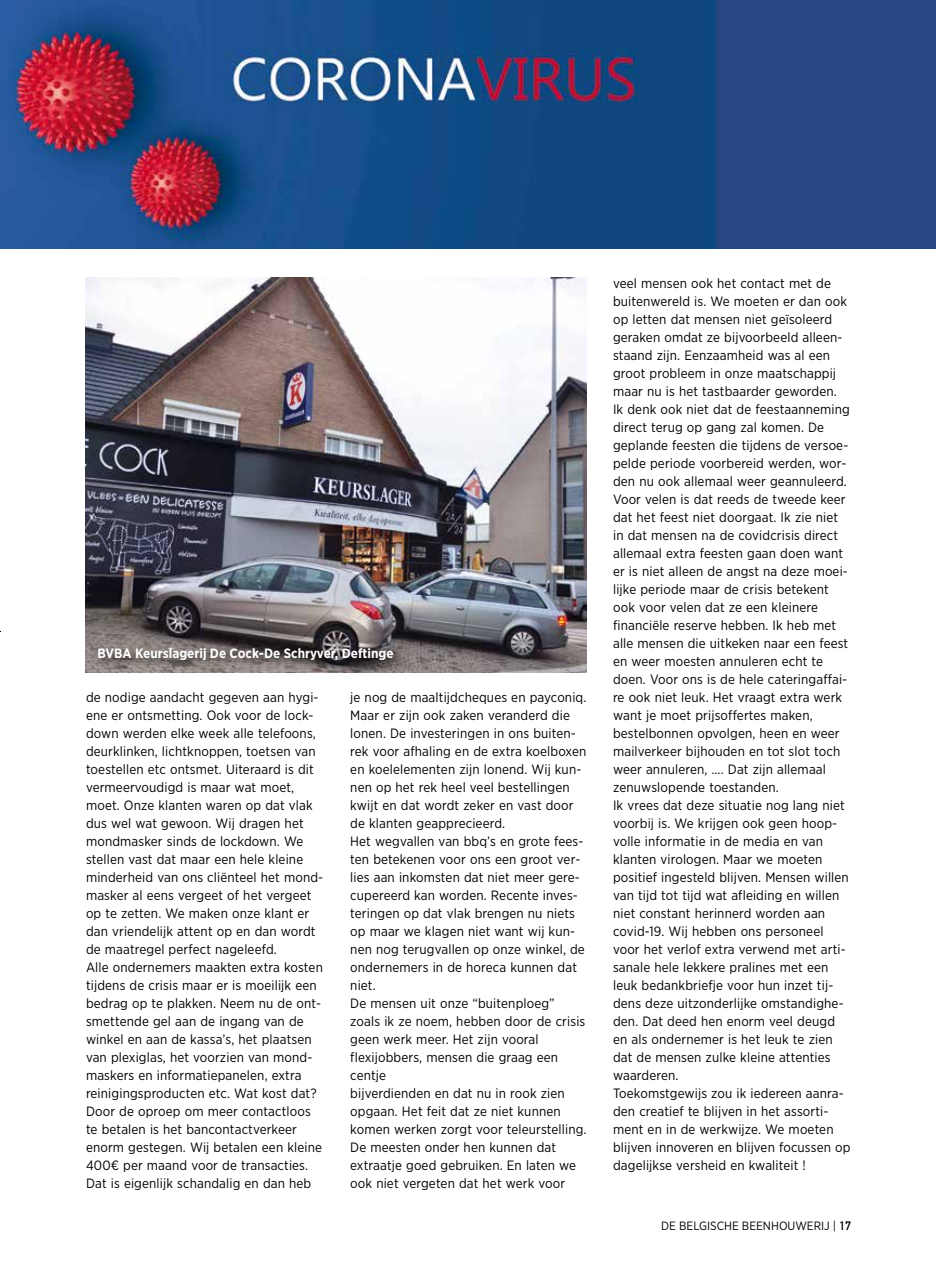
<style>
.page{position:relative;width:936px;height:1263px;background:#fff}
.page>*{position:absolute;margin:0;border:0;box-sizing:border-box;transform-origin:0 0}
.t1{font:13.5px/18px "Gotham Narrow";letter-spacing:.01em;color:#000}
.t2{font:700 13.5px "Gotham Narrow";color:#fff}
.t3{font:12px "Gotham Narrow";color:#000}
.s1{font-family:"DIN Alternate";font-weight:700}
</style>
<div class="page">
<div style="left:0;top:0;width:935px;height:249px;background:#274782"></div>
<img style="left:0;top:0;width:716px;height:249px">
<img style="left:85px;top:277px;width:501px;height:396px">
<div style="left:94px;top:643px;width:310px;height:28px;background:#000;opacity:.75"></div>
<p class="t2" style="left:97px;top:645px;width:298px">BVBA Keurslagerij De Cock-De Schryver, Deftinge</p>
<p class="t1" style="left:86px;top:688px;width:239px">de nodige aandacht gegeven aan hygi&shy;ëne er ontsmetting. Ook voor de lock&shy;down werden elke week alle telefoons, deurklinken, lichtknoppen, toetsen van toestellen etc ontsmet. Uiteraard is dit vermeervoudigd is maar wat moet, moet. Onze klanten waren op dat vlak dus wel wat gewoon. Wij dragen het mondmasker sinds de lockdown. We stellen vast dat maar een hele kleine minderheid van ons cliënteel het mond&shy;masker al eens vergeet of het vergeet op te zetten. We maken onze klant er dan vriendelijk attent op en dan wordt de maatregel perfect nageleefd.<br>Alle ondernemers maakten extra kosten tijdens de crisis maar er is moeilijk een bedrag op te plakken. Neem nu de ont&shy;smettende gel aan de ingang van de winkel en aan de kassa’s, het plaatsen van plexiglas, het voorzien van mond&shy;maskers en informatiepanelen, extra reinigingsproducten etc. Wat kost dat?<br>Door de oproep om meer contactloos te betalen is het bancontactverkeer enorm gestegen. Wij betalen een kleine 400€ per maand voor de transacties.<br>Dat is eigenlijk schandalig en dan heb</p>
<p class="t1" style="left:350px;top:688px;width:238px">je nog de maaltijdcheques en payconiq.<br>Maar er zijn ook zaken veranderd die lonen. De investeringen in ons buiten&shy;rek voor afhaling en de extra koelboxen en koelelementen zijn lonend. Wij kun&shy;nen op het rek heel veel bestellingen kwijt en dat wordt zeker en vast door de klanten geapprecieerd.<br>Het wegvallen van bbq’s en grote fees&shy;ten betekenen voor ons een groot ver&shy;lies aan inkomsten dat niet meer gere&shy;cupereerd kan worden. Recente inves&shy;teringen op dat vlak brengen nu niets op maar we klagen niet want wij kun&shy;nen nog terugvallen op onze winkel, de ondernemers in de horeca kunnen dat niet.<br>De mensen uit onze “buitenploeg” zoals ik ze noem, hebben door de crisis geen werk meer. Het zijn vooral flexijobbers, mensen die graag een centje<br>bijverdienden en dat nu in rook zien opgaan. Het feit dat ze niet kunnen komen werken zorgt voor teleurstelling.<br>De meesten onder hen kunnen dat extraatje goed gebruiken. En laten we ook niet vergeten dat het werk voor</p>
<p class="t1" style="left:613px;top:274px;width:239px">veel mensen ook het contact met de buitenwereld is. We moeten er dan ook op letten dat mensen niet geïsoleerd geraken omdat ze bijvoorbeeld alleen&shy;staand zijn. Eenzaamheid was al een groot probleem in onze maatschappij maar nu is het tastbaarder geworden.<br>Ik denk ook niet dat de feestaanneming direct terug op gang zal komen. De geplande feesten die tijdens de versoe&shy;pelde periode voorbereid werden, wor&shy;den nu ook allemaal weer geannuleerd.<br>Voor velen is dat reeds de tweede keer dat het feest niet doorgaat. Ik zie niet in dat mensen na de covidcrisis direct allemaal extra feesten gaan doen want er is niet alleen de angst na deze moei&shy;lijke periode maar de crisis betekent ook voor velen dat ze een kleinere financiële reserve hebben. Ik heb met alle mensen die uitkeken naar een feest en weer moesten annuleren echt te doen. Voor ons is de hele cateringaffai&shy;re ook niet leuk. Het vraagt extra werk want je moet prijsoffertes maken, bestelbonnen opvolgen, heen en weer mailverkeer bijhouden en tot slot toch weer annuleren, …. Dat zijn allemaal zenuwslopende toestanden.<br>Ik vrees dat deze situatie nog lang niet voorbij is. We krijgen ook geen hoop&shy;volle informatie in de media en van klanten virologen. Maar we moeten positief ingesteld blijven. Mensen willen van tijd tot tijd wat afleiding en willen niet constant herinnerd worden aan covid-19. Wij hebben ons personeel voor het verlof extra verwend met arti&shy;sanale hele lekkere pralines met een leuk bedankbriefje voor hun inzet tij&shy;dens deze uitzonderlijke omstandighe&shy;den. Dat deed hen enorm veel deugd en als ondernemer is het leuk te zien dat de mensen zulke kleine attenties waarderen.<br>Toekomstgewijs zou ik iedereen aanra&shy;den creatief te blijven in het assorti&shy;ment en in de werkwijze. We moeten blijven innoveren en blijven focussen op dagelijkse versheid en kwaliteit !</p>
<p class="t3" style="left:661px;top:1218px;width:191px">DE BELGISCHE BEENHOUWERIJ | <span class="s1">17</span></p>
</div>
